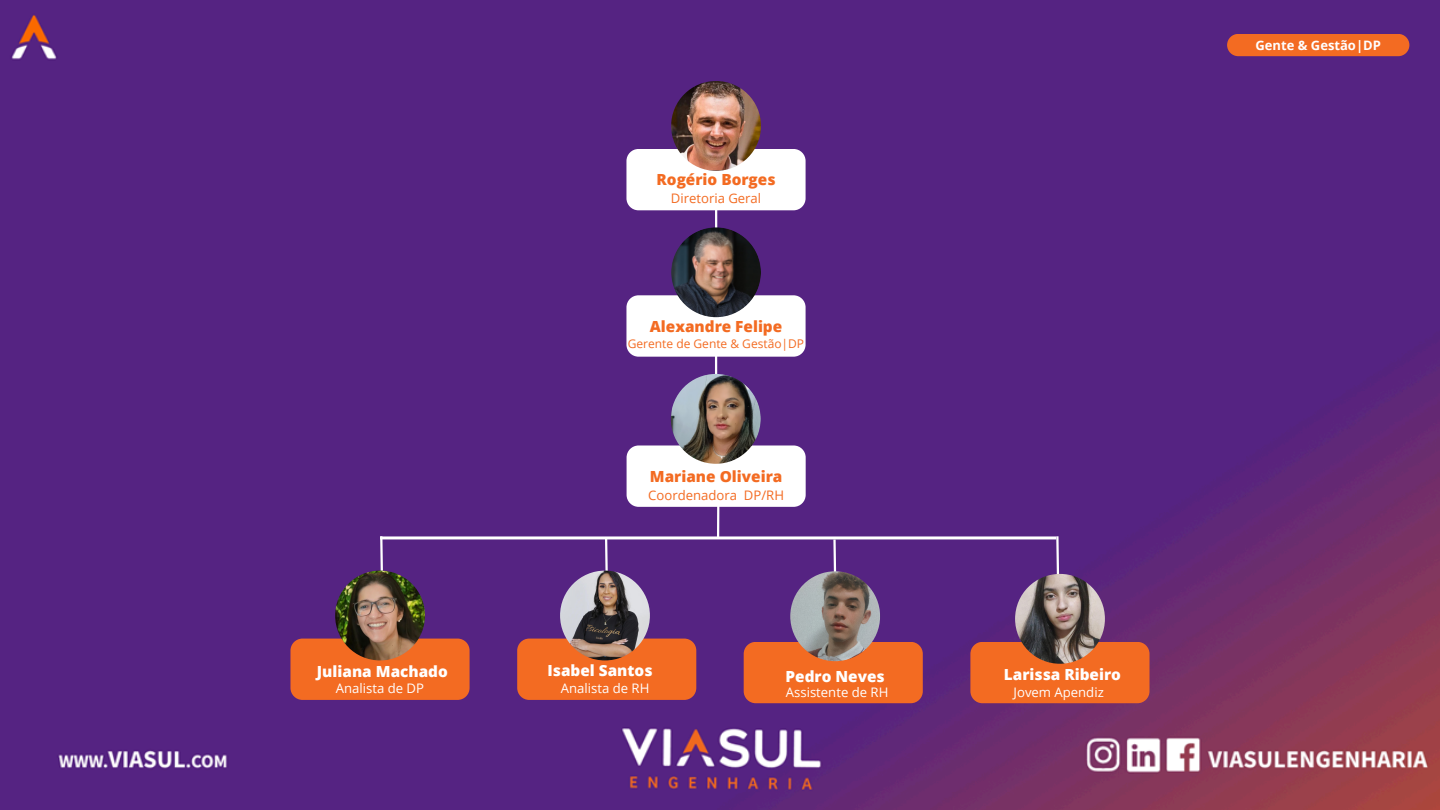
<style>
.page{position:relative;width:1440px;height:810px;background:#fff}
.page>*{position:absolute;margin:0;border:0;box-sizing:border-box;transform-origin:0 0}
.t1{font:800 15.3px "Open Sans";color:#fff}
.t2{font:800 15.3px "Open Sans";color:#f36b22}
.t3{font:13.1px "Open Sans";color:#fff}
.t4{font:13.1px "Open Sans";color:#f36b22}
.t5{font:700 13px "Open Sans";color:#fff}
.t6{font:12px "Open Sans";color:#f36b22}
</style>
<div class="page">
<img style="left:0;top:0;width:1440px;height:810px">
<hr style="left:715px;top:122px;width:2px;height:135px;background:#fff">
<div style="left:626px;top:149px;width:180px;height:61px;background:#fff;border-radius:12px"></div>
<img style="left:671px;top:81px;width:90px;height:90px;border-radius:50%">
<hr style="left:715px;top:272px;width:2px;height:135px;background:#fff">
<div style="left:626px;top:295px;width:180px;height:62px;background:#fff;border-radius:12px"></div>
<img style="left:671px;top:227px;width:90px;height:90px;border-radius:50%">
<svg style="left:716px;top:507px;width:5px;height:33px"></svg>
<div style="left:627px;top:445px;width:179px;height:62px;background:#fff;border-radius:12px"></div>
<hr style="left:380px;top:536px;width:676px;height:3px;background:#fff">
<div style="left:517px;top:639px;width:179px;height:61px;background:#f36b22;border-radius:12px"></div>
<svg style="left:604px;top:536px;width:6px;height:35px"></svg>
<div style="left:744px;top:642px;width:179px;height:61px;background:#f36b22;border-radius:12px"></div>
<svg style="left:832px;top:539px;width:6px;height:32px"></svg>
<img style="left:790px;top:571px;width:90px;height:90px;border-radius:50%">
<img style="left:560px;top:571px;width:90px;height:89px;border-radius:50%">
<div style="left:290px;top:639px;width:180px;height:61px;background:#f36b22;border-radius:12px"></div>
<svg style="left:379px;top:534px;width:6px;height:37px"></svg>
<img style="left:335px;top:571px;width:90px;height:89px;border-radius:50%">
<div style="left:970px;top:642px;width:179px;height:61px;background:#f36b22;border-radius:12px"></div>
<svg style="left:1055px;top:534px;width:6px;height:40px"></svg>
<img style="left:1015px;top:574px;width:90px;height:90px;border-radius:50%">
<div style="left:1227px;top:34px;width:182px;height:22px;background:#f36b22;border-radius:11px"></div>
<img style="left:671px;top:374px;width:90px;height:90px;border-radius:50%">
<p class="t2" style="left:657px;top:169px;width:121px">Rogério Borges</p>
<h1 class="t4" style="left:671px;top:189px;width:92px">Diretoria Geral</h1>
<p class="t2" style="left:650px;top:315px;width:134px">Alexandre Felipe</p>
<p class="t6" style="left:628px;top:336px;width:178px">Gerente de Gente &amp; Gestão|DP</p>
<p class="t2" style="left:650px;top:466px;width:134px">Mariane Oliveira</p>
<p class="t4" style="left:648px;top:486px;width:137px">Coordenadora DP/RH</p>
<h1 class="t1" style="left:548px;top:660px;width:106px">Isabel Santos</h1>
<p class="t1" style="left:317px;top:661px;width:133px">Juliana Machado</p>
<p class="t1" style="left:786px;top:665px;width:101px">Pedro Neves</p>
<h1 class="t1" style="left:1004px;top:664px;width:119px">Larissa Ribeiro</h1>
<h1 class="t3" style="left:336px;top:679px;width:90px">Analista de DP</h1>
<p class="t3" style="left:786px;top:683px;width:104px">Assistente de RH</p>
<p class="t3" style="left:1014px;top:683px;width:92px">Jovem Apendiz</p>
<p class="t3" style="left:561px;top:679px;width:90px">Analista de RH</p>
<h1 class="t5" style="left:1256px;top:36px;width:127px">Gente &amp; Gestão|DP</h1>
</div>
